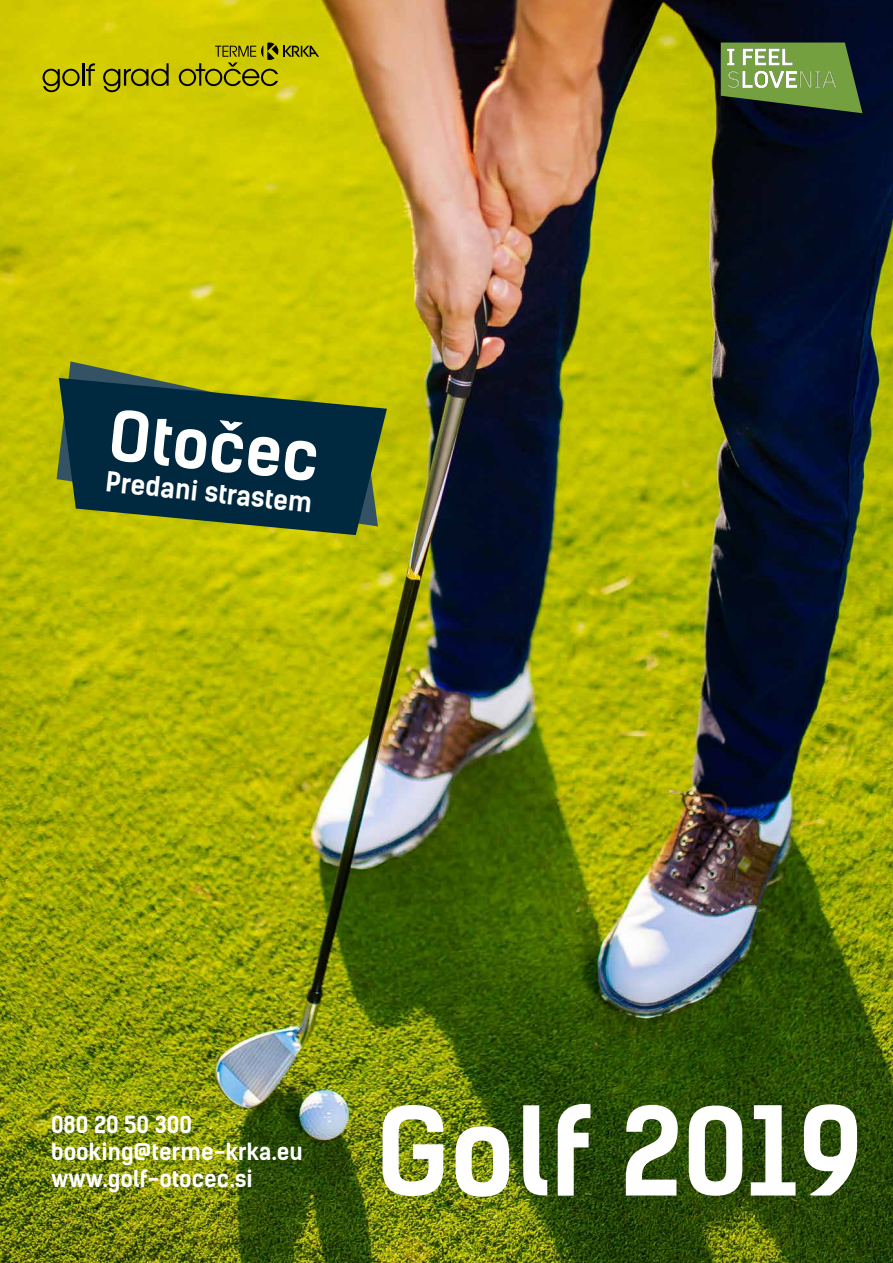
<style>
.page{position:relative;width:893px;height:1263px;background:#fff}
.page>*{position:absolute;margin:0;border:0;box-sizing:border-box;transform-origin:0 0}
.t1{font:700 117px "Kelson Sans";color:#fff}
.t2{font:700 65.85px "Kelson Sans";color:#fff}
.t3{font:700 26.4px "Kelson Sans";color:#fff}
.t4{font:700 22.5px/27px "Kelson Sans";color:#fff}
</style>
<div class="page">
<img style="left:0;top:0;width:893px;height:1263px">
<svg style="left:721px;top:43px;width:141px;height:70px;background:#6c8c4c"></svg>
<svg style="left:57px;top:361px;width:321px;height:165px;background:#b9bb0c"></svg>
<svg style="left:59px;top:378px;width:328px;height:157px;background:#2a4932"></svg>
<svg style="left:43px;top:69px;width:37px;height:23px"></svg>
<hr style="left:82px;top:63px;width:2px;height:23px;background:#000">
<svg style="left:86px;top:63px;width:9px;height:23px"></svg>
<svg style="left:103px;top:63px;width:66px;height:29px;background:#9e9a00"></svg>
<svg style="left:179px;top:43px;width:140px;height:43px;background:#aea900"></svg>
<h2 class="t2" style="left:113px;top:395px;width:212px;rotate:6deg">Otočec</h2>
<p class="t3" style="left:108px;top:465px;width:209px;rotate:6deg">Predani strastem</p>
<p class="t4" style="left:51px;top:1111px;width:253px">080 20 50 300 booking@terme-krka.eu www.golf-otocec.si</p>
<h1 class="t1" style="left:376px;top:1080px;width:489px">Golf 2019</h1>
</div>
